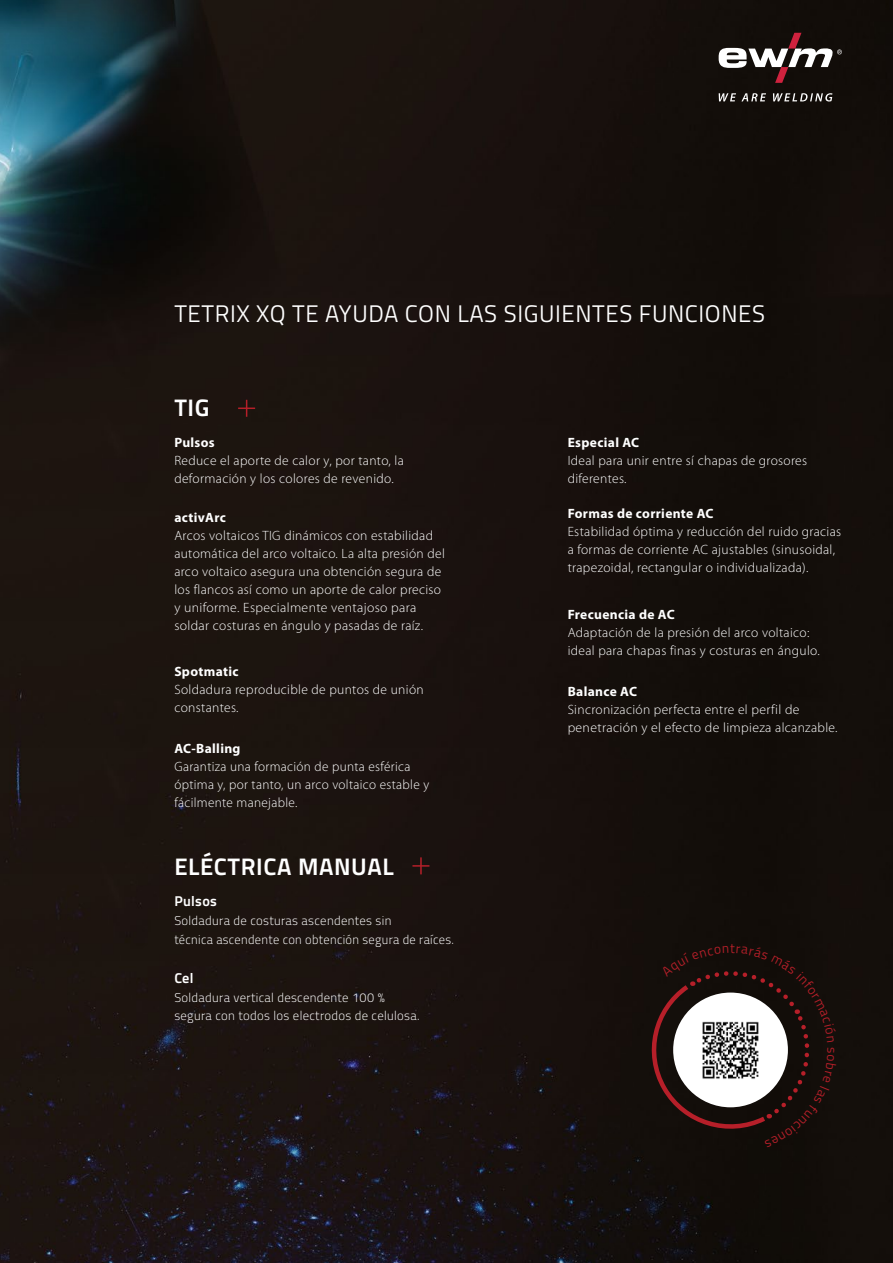
<style>
.page{position:relative;width:893px;height:1263px;background:#fff}
.page>*{position:absolute;margin:0;border:0;box-sizing:border-box;transform-origin:0 0}
.t1{font:24px "Titillium Text";letter-spacing:.025em;color:#fff}
.t2{font:700 24px "Titillium Text";letter-spacing:.025em;color:#fff}
.t3{font:700 14.25px "Titillium Text";letter-spacing:.025em;color:#fff}
.t4{font:300 13.5px/18px "Myriad Pro";letter-spacing:.025em;color:#fff}
.t5{font:700 13.5px "Myriad Pro";letter-spacing:.025em;color:#fff}
.t6{font:300 12.75px/18.8px "Titillium Text";letter-spacing:.025em;color:#fff}
</style>
<div class="page">
<img style="left:0;top:0;width:893px;height:1263px">
<svg style="left:719px;top:93px;width:113px;height:9px"></svg>
<svg style="left:719px;top:33px;width:123px;height:50px"></svg>
<svg style="left:238px;top:400px;width:17px;height:17px"></svg>
<svg style="left:412px;top:857px;width:17px;height:17px"></svg>
<svg style="left:644px;top:944px;width:192px;height:203px"></svg>
<h1 class="t1" style="left:174px;top:296px;width:592px">TETRIX XQ TE AYUDA CON LAS SIGUIENTES FUNCIONES</h1>
<h1 class="t2" style="left:174px;top:390px;width:37px">TIG</h1>
<p class="t5" style="left:174px;top:433px;width:42px">Pulsos</p>
<p class="t4" style="left:174px;top:451px;width:231px">Reduce el aporte de calor y, por tanto, la deformación y los colores de revenido.</p>
<p class="t5" style="left:174px;top:509px;width:53px">activArc</p>
<p class="t4" style="left:174px;top:527px;width:272px">Arcos voltaicos TIG dinámicos con estabilidad automática del arco voltaico. La alta presión del arco voltaico asegura una obtención segura de los flancos así como un aporte de calor preciso y uniforme. Especialmente ventajoso para soldar costuras en ángulo y pasadas de raíz.</p>
<p class="t5" style="left:174px;top:663px;width:66px">Spotmatic</p>
<p class="t4" style="left:174px;top:681px;width:251px">Soldadura reproducible de puntos de unión constantes.</p>
<p class="t5" style="left:174px;top:739px;width:68px">AC-Balling</p>
<p class="t4" style="left:174px;top:757px;width:256px">Garantiza una formación de punta esférica óptima y, por tanto, un arco voltaico estable y fácilmente manejable.</p>
<h1 class="t2" style="left:174px;top:849px;width:221px">ELÉCTRICA MANUAL</h1>
<p class="t3" style="left:174px;top:890px;width:44px">Pulsos</p>
<p class="t6" style="left:174px;top:911px;width:281px">Soldadura de costuras ascendentes sin<br>técnica ascendente con obtención segura de raíces.</p>
<p class="t3" style="left:174px;top:967px;width:21px">Cel</p>
<p class="t6" style="left:174px;top:987px;width:247px">Soldadura vertical descendente 100 % segura con todos los electrodos de celulosa.</p>
<p class="t5" style="left:568px;top:433px;width:73px">Especial AC</p>
<p class="t4" style="left:568px;top:452px;width:241px">Ideal para unir entre sí chapas de grosores diferentes.</p>
<p class="t5" style="left:568px;top:505px;width:147px">Formas de corriente AC</p>
<p class="t4" style="left:568px;top:523px;width:275px">Estabilidad óptima y reducción del ruido gracias a formas de corriente AC ajustables (sinusoidal, trapezoidal, rectangular o individualizada).</p>
<p class="t5" style="left:568px;top:606px;width:109px">Frecuencia de AC</p>
<p class="t4" style="left:568px;top:624px;width:254px">Adaptación de la presión del arco voltaico: ideal para chapas finas y costuras en ángulo.</p>
<p class="t5" style="left:568px;top:682px;width:71px">Balance AC</p>
<p class="t4" style="left:568px;top:700px;width:271px">Sincronización perfecta entre el perfil de penetración y el efecto de limpieza alcanzable.</p>
</div>
